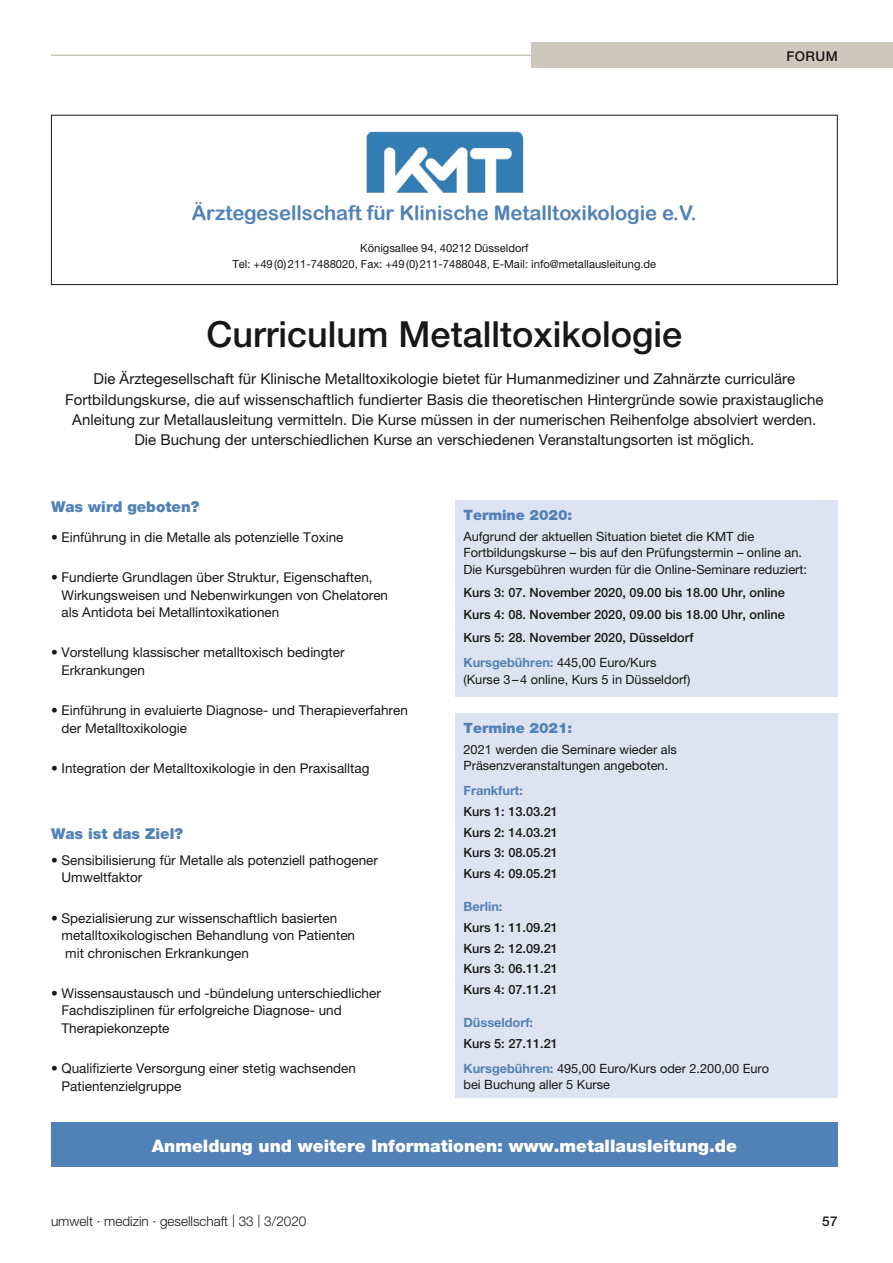
<style>
.page{position:relative;width:893px;height:1263px;background:#fff}
.page>*{position:absolute;margin:0;border:0;box-sizing:border-box;transform-origin:0 0}
.t1{font:500 36px "Helvetica Neue";color:#181716}
.t2{font:20.25px "Arial Rounded MT Bold";letter-spacing:-.005em;color:#5182b7}
.t3{font:900 17.25px "Helvetica Neue";color:#fff}
.t4{font:15px/20.2px "Helvetica Neue";color:#181716;text-align:center}
.t5{font:900 15px "Helvetica Neue";color:#5182b7}
.t6{font:900 14.25px "Helvetica Neue";color:#5182b7}
.t7{font:13.5px/17.2px "Helvetica Neue";color:#181716}
.t8{font:300 13.5px "Helvetica Neue";color:#181716}
.t9{font:500 13.5px "Helvetica Neue";letter-spacing:.03em;color:#181716}
.t10{font:12.75px/16.5px "Helvetica Neue";color:#181716}
.t11{font:500 12.75px/20.7px "Helvetica Neue";color:#181716;text-align:justify}
.t12{font:700 12.75px "Helvetica Neue";color:#5182b7}
.t13{font:11.25px/15.8px "Helvetica Neue";color:#181716;text-align:center}
.s1{font-weight:700;color:#5182b7}
.s2{font-weight:500}
.s3{font-size:16.8px}
</style>
<div class="page">
<hr style="left:51px;top:55px;width:480px;height:1px;background:#cec7bb">
<div style="left:531px;top:43px;width:362px;height:25px;background:#cec7bb"></div>
<div style="left:51px;top:115px;width:787px;height:170px;border:1px solid #181716"></div>
<img style="left:366px;top:131px;width:158px;height:62px">
<div style="left:455px;top:500px;width:383px;height:197px;background:#dee3f1"></div>
<div style="left:455px;top:713px;width:383px;height:385px;background:#dee3f1"></div>
<div style="left:51px;top:1123px;width:787px;height:44px;background:#5182b7"></div>
<h2 class="t2" style="left:192px;top:201px;width:506px">Ärztegesellschaft für Klinische Metalltoxikologie e.V.</h2>
<p class="t13" style="left:232px;top:240px;width:425px">Königsallee 94, 40212 Düsseldorf<br>Tel: +49(0)211-7488020, Fax: +49(0)211-7488048, E-Mail: info@metallausleitung.de</p>
<p class="t9" style="left:787px;top:48px;width:53px">Forum</p>
<h1 class="t1" style="left:207px;top:313px;width:477px">Curriculum Metalltoxikologie</h1>
<p class="t4" style="left:65px;top:369px;width:760px">Die Ärztegesellschaft für Klinische Metalltoxikologie bietet für Humanmediziner und Zahnärzte curriculäre Fortbildungskurse, die auf wissenschaftlich fundierter Basis die theoretischen Hintergründe sowie praxistaugliche Anleitung zur Metallausleitung vermitteln. Die Kurse müssen in der numerischen Reihenfolge absolviert werden.<br>Die Buchung der unterschiedlichen Kurse an verschiedenen Veranstaltungsorten ist möglich.</p>
<p class="t5" style="left:51px;top:497px;width:150px">Was wird geboten?</p>
<p class="t7" style="left:51px;top:528px;width:294px">• Einführung in die Metalle als potenzielle Toxine</p>
<p class="t7" style="left:62px;top:569px;width:328px;text-indent:-11px">• Fundierte Grundlagen über Struktur, Eigenschaften,<br>Wirkungsweisen und Nebenwirkungen von Chelatoren als Antidota bei Metallintoxikationen</p>
<p class="t7" style="left:62px;top:644px;width:285px;text-indent:-11px">• Vorstellung klassischer metalltoxisch bedingter<br>Erkrankungen</p>
<p class="t7" style="left:62px;top:702px;width:348px;text-indent:-11px">• Einführung in evaluierte Diagnose- und Therapieverfahren der Metalltoxikologie</p>
<p class="t7" style="left:51px;top:759px;width:320px">• Integration der Metalltoxikologie in den Praxisalltag</p>
<p class="t5" style="left:51px;top:825px;width:133px">Was ist das Ziel?</p>
<p class="t7" style="left:62px;top:851px;width:318px;text-indent:-11px">• Sensibilisierung für Metalle als potenziell pathogener<br>Umweltfaktor</p>
<p class="t7" style="left:62px;top:909px;width:295px;text-indent:-11px">• Spezialisierung zur wissenschaftlich basierten metalltoxikologischen Behandlung von Patienten mit chronischen Erkrankungen</p>
<p class="t7" style="left:62px;top:984px;width:321px;text-indent:-11px">• Wissensaustausch und -bündelung unterschiedlicher<br>Fachdisziplinen für erfolgreiche Diagnose- und<br>Therapiekonzepte</p>
<p class="t7" style="left:62px;top:1060px;width:296px;text-indent:-11px">• Qualifizierte Versorgung einer stetig wachsenden<br>Patientenzielgruppe</p>
<p class="t6" style="left:463px;top:506px;width:110px">Termine 2020:</p>
<p class="t10" style="left:463px;top:528px;width:345px">Aufgrund der aktuellen Situation bietet die KMT die<br>Fortbildungskurse – bis auf den Prüfungstermin – online an.<br>Die Kursgebühren wurden für die Online-Seminare reduziert:</p>
<p class="t11" style="left:463px;top:580px;width:323px;line-height:22.8px">Kurs 3: 07. November 2020, 09.00 bis 18.00 Uhr, online Kurs 4: 08. November 2020, 09.00 bis 18.00 Uhr, online Kurs 5: 28. November 2020, Düsseldorf</p>
<p class="t10" style="left:463px;top:654px;width:228px"><span class="s1">Kursgebühren:</span> 445,00 Euro/Kurs (Kurse 3–4 online, Kurs 5 in Düsseldorf)</p>
<p class="t6" style="left:463px;top:719px;width:110px">Termine 2021:</p>
<p class="t10" style="left:463px;top:740px;width:215px">2021 werden die Seminare wieder als<br>Präsenzveranstaltungen angeboten.</p>
<p class="t12" style="left:463px;top:783px;width:61px">Frankfurt:</p>
<p class="t11" style="left:463px;top:801px;width:96px">Kurs 1: 13.03.21<br>Kurs 2: 14.03.21<br>Kurs 3: 08.05.21<br>Kurs 4: 09.05.21</p>
<p class="t12" style="left:463px;top:899px;width:40px">Berlin:</p>
<p class="t11" style="left:463px;top:917px;width:96px">Kurs 1: 11.09.21<br>Kurs 2: 12.09.21<br>Kurs 3: 06.11.21<br>Kurs 4: 07.11.21</p>
<p class="t12" style="left:463px;top:1015px;width:71px">Düsseldorf:</p>
<p class="t10" style="left:463px;top:1031px;width:307px;line-height:25px"><span class="s2">Kurs 5: 27.11.21<br></span><span class="s1">Kursgebühren:</span> 495,00 Euro/Kurs oder 2.200,00 Euro</p>
<p class="t10" style="left:463px;top:1076px;width:148px">bei Buchung aller 5 Kurse</p>
<p class="t3" style="left:152px;top:1135px;width:586px">Anmeldung und weitere Informationen: www.metallausleitung.de</p>
<p class="t8" style="left:51px;top:1213px;width:257px">umwelt · medizin · gesellschaft <span class="s3">|</span> 33 <span class="s3">|</span> 3/2020</p>
<p class="t9" style="left:822px;top:1213px;width:17px">57</p>
</div>
